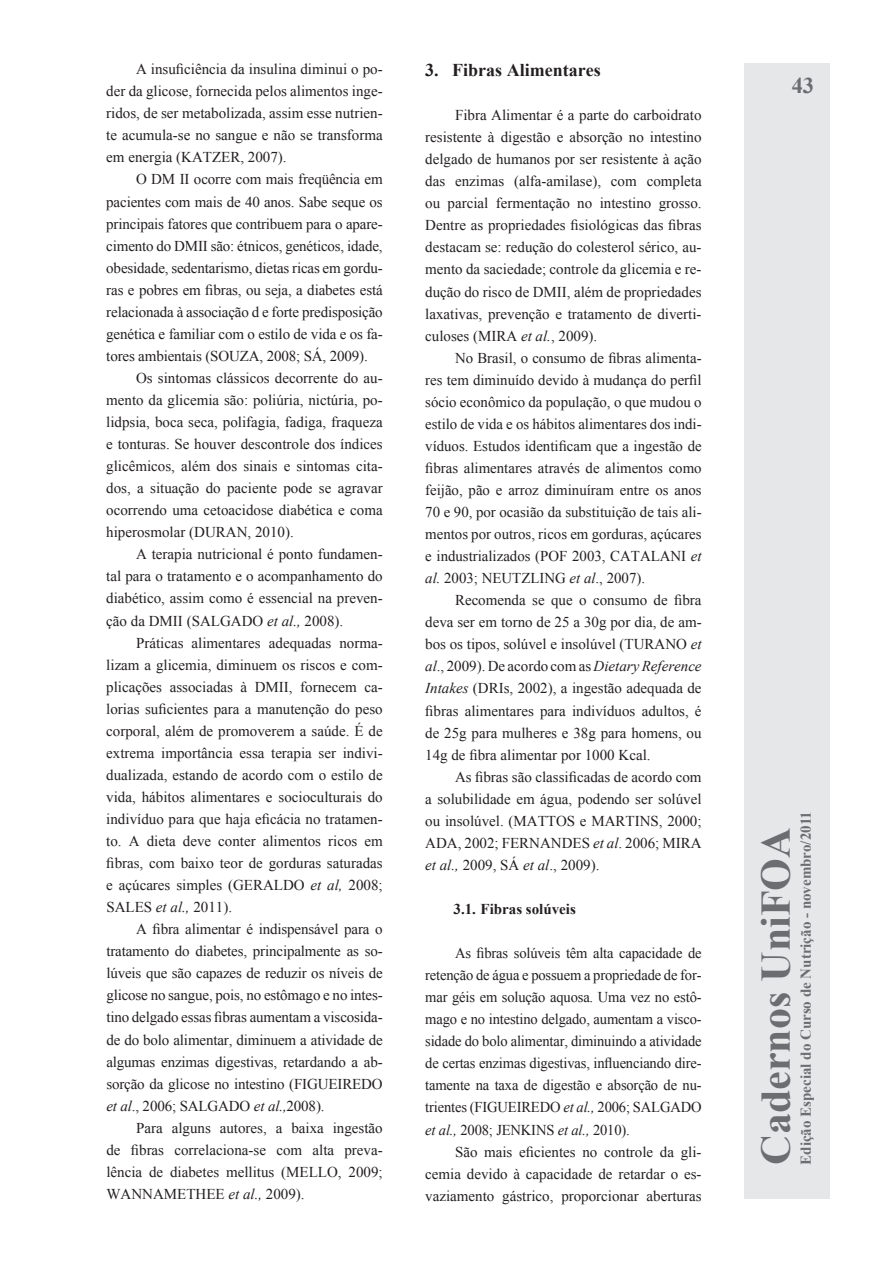
<style>
.page{position:relative;width:893px;height:1263px;background:#fff}
.page>*{position:absolute;margin:0;border:0;box-sizing:border-box;transform-origin:0 0}
.t1{font:700 42px "Times New Roman";color:#6c6d70}
.t2{font:700 22.5px "Times New Roman";color:#6c6d70}
.t3{font:700 18px "Times New Roman";color:#231f20}
.t4{font:15px/22px "Times New Roman";color:#231f20;text-align:justify}
.t5{font:700 15px "Times New Roman";color:#6c6d70}
.t6{font:700 15px "Times New Roman";color:#231f20}
.s1{font-style:italic}
</style>
<div class="page">
<div style="left:744px;top:64px;width:85px;height:1135px;background:#e6e7e9"></div>
<p class="t4" style="left:106px;top:58px;width:278px;text-indent:30px">A insuficiência da insulina diminui o po&shy;der da glicose, fornecida pelos alimentos inge&shy;ridos, de ser metabolizada, assim esse nutrien&shy;te acumula-se no sangue e não se transforma em energia (KATZER, 2007).</p>
<p class="t4" style="left:136px;top:168px;width:248px">O DM II ocorre com mais freqüência em</p>
<p class="t4" style="left:106px;top:190px;width:278px">pacientes com mais de 40 anos. Sabe seque os</p>
<p class="t4" style="left:106px;top:212px;width:278px">principais fatores que contribuem para o apare-</p>
<p class="t4" style="left:106px;top:234px;width:278px">cimento do DMII são: étnicos, genéticos, idade,</p>
<p class="t4" style="left:106px;top:256px;width:278px">obesidade, sedentarismo, dietas ricas em gordu-</p>
<p class="t4" style="left:106px;top:278px;width:278px">ras e pobres em fibras, ou seja, a diabetes está</p>
<p class="t4" style="left:106px;top:300px;width:278px">relacionada à associação d e forte predisposição</p>
<p class="t4" style="left:106px;top:323px;width:278px">genética e familiar com o estilo de vida e os fa-</p>
<p class="t4" style="left:106px;top:345px;width:263px">tores ambientais (SOUZA, 2008; SÁ, 2009).</p>
<p class="t4" style="left:136px;top:367px;width:248px">Os sintomas clássicos decorrente do au-</p>
<p class="t4" style="left:106px;top:389px;width:278px">mento da glicemia são: poliúria, nictúria, po-</p>
<p class="t4" style="left:106px;top:411px;width:278px">lidpsia, boca seca, polifagia, fadiga, fraqueza</p>
<p class="t4" style="left:106px;top:433px;width:278px">e tonturas. Se houver descontrole dos índices</p>
<p class="t4" style="left:106px;top:455px;width:278px">glicêmicos, além dos sinais e sintomas cita-</p>
<p class="t4" style="left:106px;top:477px;width:278px">dos, a situação do paciente pode se agravar</p>
<p class="t4" style="left:106px;top:499px;width:278px">ocorrendo uma cetoacidose diabética e coma</p>
<p class="t4" style="left:106px;top:521px;width:189px">hiperosmolar (DURAN, 2010).</p>
<p class="t4" style="left:136px;top:543px;width:248px">A terapia nutricional é ponto fundamen-</p>
<p class="t4" style="left:106px;top:565px;width:278px">tal para o tratamento e o acompanhamento do</p>
<p class="t4" style="left:106px;top:587px;width:278px">diabético, assim como é essencial na preven-</p>
<p class="t4" style="left:106px;top:609px;width:239px">ção da DMII (SALGADO <span class="s1">et al.,</span> 2008).</p>
<p class="t4" style="left:136px;top:631px;width:248px">Práticas alimentares adequadas norma-</p>
<p class="t4" style="left:106px;top:653px;width:278px">lizam a glicemia, diminuem os riscos e com-</p>
<p class="t4" style="left:106px;top:675px;width:278px">plicações associadas à DMII, fornecem ca-</p>
<p class="t4" style="left:106px;top:697px;width:278px">lorias suficientes para a manutenção do peso</p>
<p class="t4" style="left:106px;top:719px;width:278px">corporal, além de promoverem a saúde. É de</p>
<p class="t4" style="left:106px;top:741px;width:278px">extrema importância essa terapia ser indivi-</p>
<p class="t4" style="left:106px;top:764px;width:278px">dualizada, estando de acordo com o estilo de</p>
<p class="t4" style="left:106px;top:786px;width:278px">vida, hábitos alimentares e socioculturais do</p>
<p class="t4" style="left:106px;top:808px;width:278px">indivíduo para que haja eficácia no tratamen-</p>
<p class="t4" style="left:106px;top:830px;width:278px">to. A dieta deve conter alimentos ricos em</p>
<p class="t4" style="left:106px;top:852px;width:278px">fibras, com baixo teor de gorduras saturadas</p>
<p class="t4" style="left:106px;top:874px;width:278px">e açúcares simples (GERALDO <span class="s1">et al,</span> 2008;</p>
<p class="t4" style="left:106px;top:896px;width:127px">SALES <span class="s1">et al.,</span> 2011).</p>
<p class="t4" style="left:136px;top:918px;width:248px">A fibra alimentar é indispensável para o</p>
<p class="t4" style="left:106px;top:940px;width:278px">tratamento do diabetes, principalmente as so-</p>
<p class="t4" style="left:106px;top:962px;width:278px">lúveis que são capazes de reduzir os níveis de</p>
<p class="t4" style="left:106px;top:984px;width:278px">glicose no sangue, pois, no estômago e no intes-</p>
<p class="t4" style="left:106px;top:1006px;width:278px">tino delgado essas fibras aumentam a viscosida-</p>
<p class="t4" style="left:106px;top:1028px;width:278px">de do bolo alimentar, diminuem a atividade de</p>
<p class="t4" style="left:106px;top:1050px;width:278px">algumas enzimas digestivas, retardando a ab-</p>
<p class="t4" style="left:106px;top:1072px;width:278px">sorção da glicose no intestino (FIGUEIREDO</p>
<p class="t4" style="left:106px;top:1094px;width:220px"><span class="s1">et al</span>., 2006; SALGADO <span class="s1">et al.,</span>2008).</p>
<p class="t4" style="left:136px;top:1116px;width:248px">Para alguns autores, a baixa ingestão</p>
<p class="t4" style="left:106px;top:1138px;width:278px">de fibras correlaciona-se com alta preva-</p>
<p class="t4" style="left:106px;top:1160px;width:278px">lência de diabetes mellitus (MELLO, 2009;</p>
<p class="t4" style="left:106px;top:1182px;width:200px">WANNAMETHEE <span class="s1">et al.,</span> 2009).</p>
<p class="t3" style="left:425px;top:58px;width:177px">3. Fibras Alimentares</p>
<p class="t4" style="left:425px;top:104px;width:278px;text-indent:30px">Fibra Alimentar é a parte do carboidrato resistente à digestão e absorção no intestino delgado de humanos por ser resistente à ação das enzimas (alfa-amilase), com completa ou parcial fermentação no intestino grosso.<br>Dentre as propriedades fisiológicas das fibras destacam se: redução do colesterol sérico, au&shy;mento da saciedade; controle da glicemia e re&shy;dução do risco de DMII, além de propriedades laxativas, prevenção e tratamento de diverti&shy;culoses (MIRA <span class="s1">et al.</span>, 2009).</p>
<p class="t4" style="left:425px;top:346px;width:278px;text-indent:30px">No Brasil, o consumo de fibras alimenta&shy;res tem diminuído devido à mudança do perfil sócio econômico da população, o que mudou o estilo de vida e os hábitos alimentares dos indi&shy;víduos. Estudos identificam que a ingestão de fibras alimentares através de alimentos como feijão, pão e arroz diminuíram entre os anos 70 e 90, por ocasião da substituição de tais ali&shy;mentos por outros, ricos em gorduras, açúcares e industrializados (POF 2003, CATALANI <span class="s1">et al.</span> 2003; NEUTZLING <span class="s1">et al</span>., 2007).</p>
<p class="t4" style="left:425px;top:589px;width:278px;text-indent:30px">Recomenda se que o consumo de fibra deva ser em torno de 25 a 30g por dia, de am&shy;bos os tipos, solúvel e insolúvel (TURANO <span class="s1">et al</span>., 2009). De acordo com as <span class="s1">Dietary Reference Intakes</span> (DRIs, 2002), a ingestão adequada de fibras alimentares para indivíduos adultos, é de 25g para mulheres e 38g para homens, ou 14g de fibra alimentar por 1000 Kcal.</p>
<p class="t4" style="left:425px;top:765px;width:278px;text-indent:30px">As fibras são classificadas de acordo com a solubilidade em água, podendo ser solúvel ou insolúvel. (MATTOS e MARTINS, 2000; ADA, 2002; FERNANDES <span class="s1">et al</span>. 2006; MIRA <span class="s1">et al.,</span> 2009, SÁ <span class="s1">et al</span>., 2009).</p>
<p class="t6" style="left:453px;top:898px;width:124px">3.1. Fibras solúveis</p>
<p class="t4" style="left:425px;top:942px;width:278px;text-indent:30px">As fibras solúveis têm alta capacidade de retenção de água e possuem a propriedade de for&shy;mar géis em solução aquosa. Uma vez no estô&shy;mago e no intestino delgado, aumentam a visco&shy;sidade do bolo alimentar, diminuindo a atividade de certas enzimas digestivas, influenciando dire&shy;tamente na taxa de digestão e absorção de nu&shy;trientes (FIGUEIREDO <span class="s1">et al.,</span> 2006; SALGADO <span class="s1">et al.,</span> 2008; JENKINS <span class="s1">et al.,</span> 2010).</p>
<p class="t4" style="left:425px;top:1140px;width:278px;text-indent:30px">São mais eficientes no controle da gli&shy;cemia devido à capacidade de retardar o es&shy;vaziamento gástrico, proporcionar aberturas</p>
<h2 class="t2" style="left:792px;top:70px;width:24px">43</h2>
<h1 class="t1" style="left:747px;top:1165px;width:339px;rotate:-90deg">Cadernos UniFOA</h1>
<p class="t5" style="left:795px;top:1165px;width:355px;rotate:-90deg">Edição Especial do Curso de Nutrição - novembro/2011</p>
</div>
